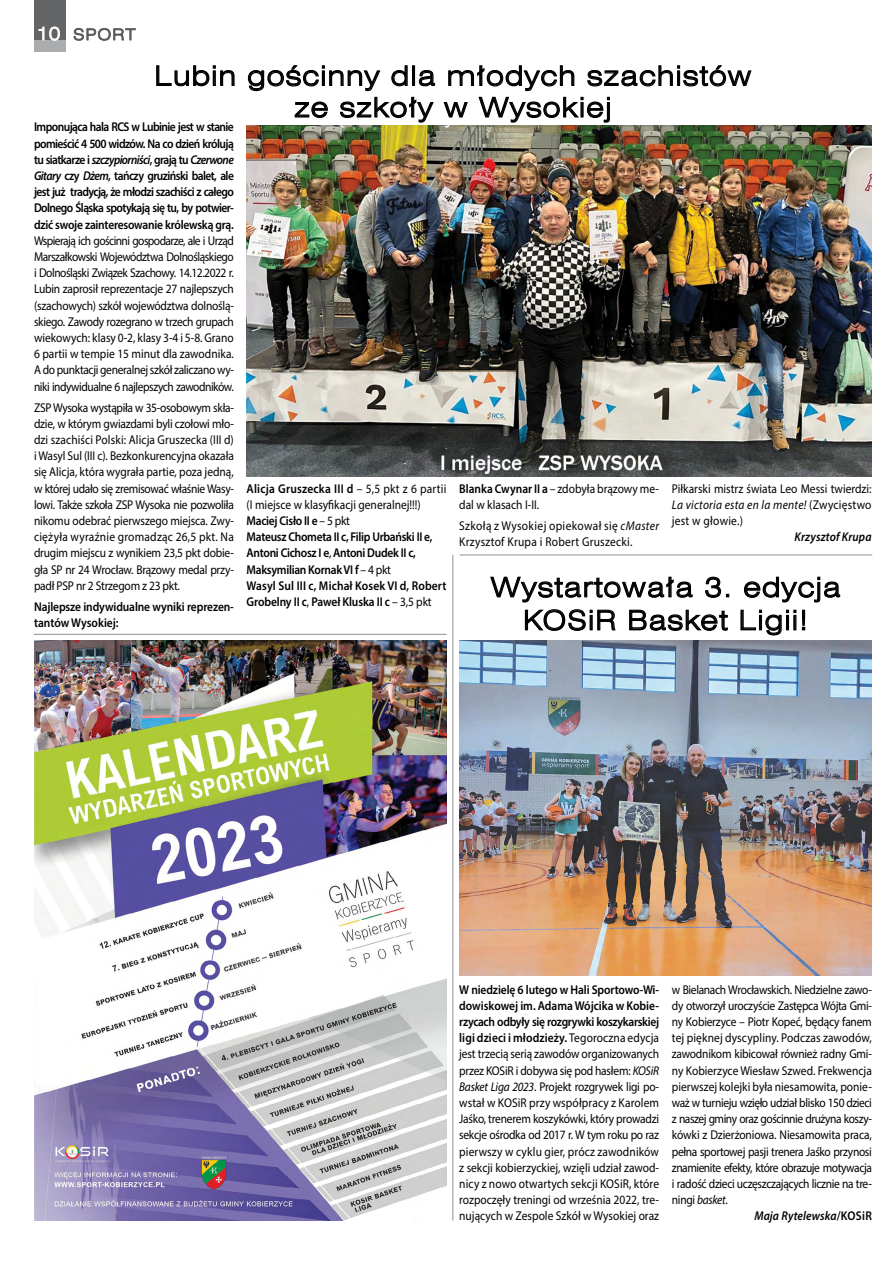
<style>
.page{position:relative;width:893px;height:1263px;background:#fff}
.page>*{position:absolute;margin:0;border:0;box-sizing:border-box;transform-origin:0 0}
.t1{font:27px/31.5px "Swis 721 Lt Ex EU";letter-spacing:.05em;color:#000;text-align:center}
.t2{font:15.75px "Swis 721 Lt Ex EU";letter-spacing:.075em;color:#58595b}
.t3{font:12.75px/16.2px "Myriad Pro";letter-spacing:-.02em;color:#000;text-align:justify;scale:.9 1}
.t4{font:600 12.75px/16.2px "Myriad Pro";letter-spacing:-.02em;color:#000;scale:.9 1}
.t5{font:12.75px/16.2px "Myriad Pro";color:#000;scale:.9 1}
.t6{font:12.75px "Myriad Pro";letter-spacing:-.04em;color:#000;scale:.9 1}
.t7{font:12.75px/16.2px "Myriad Pro";letter-spacing:.03em;color:#000;scale:.9 1}
.t8{font:12.75px "Myriad Pro";letter-spacing:.01em;color:#000;scale:.9 1}
.t9{font:italic 600 12.75px "Myriad Pro";letter-spacing:.01em;color:#000;scale:.9 1}
.s1{font-size:18px;color:#fff}
.s2{font-style:italic}
.s3{font-weight:600}
.s4{font-weight:400}
.s5{font-style:normal}
</style>
<div class="page">
<hr style="left:34px;top:634px;width:412px;height:1px;background:#8e9195">
<hr style="left:460px;top:555px;width:412px;height:1px;background:#8e9195">
<hr style="left:452px;top:555px;width:1px;height:665px;background:#8e9195">
<svg style="left:156px;top:65px;width:79px;height:22px"></svg>
<svg style="left:247px;top:65px;width:189px;height:58px"></svg>
<svg style="left:443px;top:65px;width:309px;height:58px"></svg>
<img style="left:247px;top:126px;width:625px;height:350px">
<svg style="left:744px;top:576px;width:97px;height:27px"></svg>
<svg style="left:489px;top:576px;width:240px;height:65px"></svg>
<svg style="left:740px;top:609px;width:66px;height:27px"></svg>
<img style="left:459px;top:641px;width:413px;height:335px">
<img style="left:34px;top:641px;width:412px;height:579px">
<div style="left:34px;top:0;width:31px;height:40px;background:#636466"></div>
<div style="left:34px;top:40px;width:31px;height:11px;background:#abacad"></div>
<svg style="left:38px;top:26px;width:22px;height:15px"></svg>
<svg style="left:73px;top:28px;width:63px;height:13px"></svg>
<p class="t2" style="left:37px;top:25px;width:100px"><span class="s1">10</span> SPORT</p>
<h1 class="t1" style="left:155px;top:61px;width:598px">Lubin gościnny dla młodych szachistów ze szkoły w Wysokiej</h1>
<p class="t4" style="left:34px;top:119px;width:224px;text-align:justify">Imponująca hala RCS w Lubinie jest w stanie pomieścić 4 500 widzów. Na co dzień królują tu siatkarze i <span class="s2">szczypiorniści</span>, grają tu <span class="s2">Czerwone Gitary</span> czy <span class="s2">Dżem</span>, tańczy gruziński balet, ale jest już tradycją, że młodzi szachiści z całego Dolnego Śląska spotykają się tu, by potwier&shy;dzić swoje zainteresowanie królewską grą.</p>
<p class="t3" style="left:34px;top:232px;width:224px">Wspierają ich gościnni gospodarze, ale i Urząd Marszałkowski Województwa Dolnośląskiego i Dolnośląski Związek Szachowy. 14.12.2022 r.<br>Lubin zaprosił reprezentacje 27 najlepszych (szachowych) szkół województwa dolnoślą&shy;skiego. Zawody rozegrano w trzech grupach wiekowych: klasy 0-2, klasy 3-4 i 5-8. Grano 6 partii w tempie 15 minut dla zawodnika.<br>A do punktacji generalnej szkół zaliczano wy&shy;niki indywidualne 6 najlepszych zawodników.</p>
<p class="t3" style="left:34px;top:399px;width:224px">ZSP Wysoka wystąpiła w 35-osobowym skła&shy;dzie, w którym gwiazdami byli czołowi mło&shy;dzi szachiści Polski: Alicja Gruszecka (III d) i Wasyl Sul (III c). Bezkonkurencyjna okazała się Alicja, która wygrała partie, poza jedną, w której udało się zremisować właśnie Wasy&shy;lowi. Także szkoła ZSP Wysoka nie pozwoliła nikomu odebrać pierwszego miejsca. Zwy&shy;ciężyła wyraźnie gromadząc 26,5 pkt. Na drugim miejscu z wynikiem 23,5 pkt dobie&shy;gła SP nr 24 Wrocław. Brązowy medal przy&shy;padł PSP nr 2 Strzegom z 23 pkt.</p>
<p class="t4" style="left:34px;top:598px;width:224px">Najlepsze indywidualne wyniki reprezen&shy;tantów Wysokiej:</p>
<p class="t5" style="left:459px;top:480px;width:223px"><span class="s3">Blanka Cwynar II a</span> – zdobyła brązowy me&shy;dal w klasach I-II.</p>
<p class="t7" style="left:459px;top:517px;width:223px">Szkołą z Wysokiej opiekował się <span class="s2">cMaster<br></span>Krzysztof Krupa i Robert Gruszecki.</p>
<p class="t4" style="left:247px;top:480px;width:224px">Alicja Gruszecka III d <span class="s4">– 5,5 pkt z 6 partii (I miejsce w klasyfikacji generalnej!!!)<br></span>Maciej Cisło II e <span class="s4">– 5 pkt<br></span>Mateusz Chometa II c, Filip Urbański II e, Antoni Cichosz I e<span class="s4">,</span> Antoni Dudek II c, Maksymilian Kornak VI f <span class="s4">– 4 pkt<br></span>Wasyl Sul III c, Michał Kosek VI d, Robert Grobelny II c<span class="s4">,</span> Paweł Kluska II c <span class="s4">– 3,5 pkt</span></p>
<p class="t3" style="left:672px;top:480px;width:223px">Piłkarski mistrz świata Leo Messi twierdzi:<br><span class="s2">La victoria esta en la mente!</span> (Zwycięstwo jest w głowie.)</p>
<p class="t9" style="left:794px;top:529px;width:87px">Krzysztof Krupa</p>
<h1 class="t1" style="left:490px;top:571px;width:351px;line-height:33px">Wystartowała 3. edycja<br>KOSiR Basket Ligii!</h1>
<p class="t3" style="left:459px;top:981px;width:224px"><span class="s3">W niedzielę 6 lutego w Hali Sportowo-Wi&shy;dowiskowej im. Adama Wójcika w Kobie&shy;rzycach odbyły się rozgrywki koszykarskiej ligi dzieci i młodzieży.</span> Tegoroczna edycja jest trzecią serią zawodów organizowanych przez KOSiR i dobywa się pod hasłem: <span class="s2">KOSiR Basket Liga 2023</span>. Projekt rozgrywek ligi po&shy;wstał w KOSiR przy współpracy z Karolem Jaśko, trenerem koszykówki, który prowadzi sekcje ośrodka od 2017 r. W tym roku po raz pierwszy w cyklu gier, prócz zawodników z sekcji kobierzyckiej, wzięli udział zawod&shy;nicy z nowo otwartych sekcji KOSiR, które rozpoczęły treningi od września 2022, tre&shy;nujących w Zespole Szkół w Wysokiej oraz</p>
<p class="t3" style="left:672px;top:981px;width:224px">w Bielanach Wrocławskich. Niedzielne zawo-</p>
<p class="t3" style="left:672px;top:997px;width:224px">dy otworzył uroczyście Zastępca Wójta Gmi-</p>
<p class="t3" style="left:672px;top:1013px;width:224px">ny Kobierzyce – Piotr Kopeć, będący fanem</p>
<p class="t8" style="left:672px;top:1030px;width:224px">tej pięknej dyscypliny. Podczas zawodów,</p>
<p class="t3" style="left:672px;top:1046px;width:224px">zawodnikom kibicował również radny Gmi-</p>
<p class="t5" style="left:672px;top:1062px;width:224px">ny Kobierzyce Wiesław Szwed. Frekwencja</p>
<p class="t5" style="left:672px;top:1078px;width:224px">pierwszej kolejki była niesamowita, ponie-</p>
<p class="t3" style="left:672px;top:1094px;width:224px">waż w turnieju wzięło udział blisko 150 dzieci</p>
<p class="t6" style="left:672px;top:1111px;width:224px">z naszej gminy oraz gościnnie drużyna koszy-</p>
<p class="t3" style="left:672px;top:1127px;width:224px">kówki z Dzierżoniowa. Niesamowita praca,</p>
<p class="t3" style="left:672px;top:1143px;width:224px">pełna sportowej pasji trenera Jaśko przynosi</p>
<p class="t6" style="left:672px;top:1160px;width:224px">znamienite efekty, które obrazuje motywacja</p>
<p class="t3" style="left:672px;top:1175px;width:224px">i radość dzieci uczęszczających licznie na tre-</p>
<p class="t3" style="left:672px;top:1192px;width:64px">ningi <span class="s2">basket</span>.</p>
<p class="t9" style="left:754px;top:1208px;width:132px">Maja Rytelewska<span class="s5">/KOSiR</span></p>
</div>
